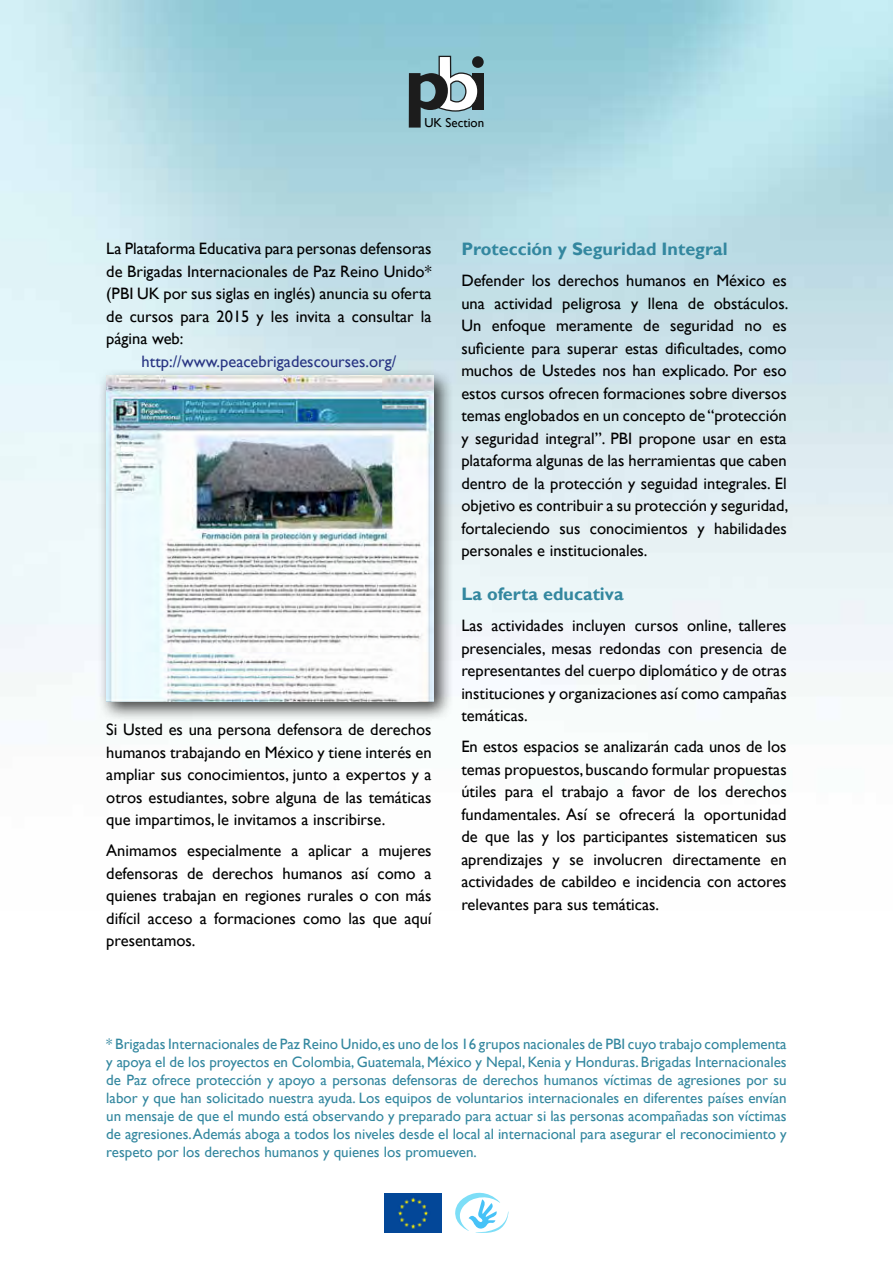
<style>
.page{position:relative;width:893px;height:1263px;background:#fff}
.page>*{position:absolute;margin:0;border:0;box-sizing:border-box;transform-origin:0 0}
.t1{font:700 18px "Gill Sans";color:#33879f}
.t2{font:16.5px/22.5px "Gill Sans";color:#000;text-align:justify}
.t3{font:16.5px "Gill Sans";color:#283583}
.t4{font:15px/18px "Gill Sans";color:#33879f;text-align:justify}
.t5{font:12.9px "Gill Sans";color:#000}
</style>
<div class="page">
<div style="left:472px;top:73px;width:12px;height:37px;background:#1c1c1c"></div>
<div style="left:472px;top:56px;width:12px;height:12px;background:#1c1c1c;border-radius:50%"></div>
<svg style="left:409px;top:55px;width:70px;height:406px"></svg>
<svg style="left:455px;top:1192px;width:53px;height:41px"></svg>
<img style="left:384px;top:1193px;width:58px;height:39px">
<div style="left:98px;top:368px;width:356px;height:354px;background:#000;opacity:.75"></div>
<img style="left:106px;top:376px;width:328px;height:326px">
<svg style="left:122px;top:447px;width:9px;height:3px"></svg>
<hr style="left:122px;top:459px;width:12px;height:4px;background:#fff">
<p class="t5" style="left:424px;top:116px;width:61px">UK Section</p>
<p class="t2" style="left:106px;top:238px;width:327px">La Plataforma Educativa para personas defensoras de Brigadas Internacionales de Paz Reino Unido* (PBI UK por sus siglas en inglés) anuncia su oferta de cursos para 2015 y les invita a consultar la página web:</p>
<p class="t3" style="left:142px;top:351px;width:256px">http://www.peacebrigadescourses.org/</p>
<p class="t2" style="left:106px;top:719px;width:327px">Si Usted es una persona defensora de derechos humanos trabajando en México y tiene interés en ampliar sus conocimientos, junto a expertos y a otros estudiantes, sobre alguna de las temáticas que impartimos, le invitamos a inscribirse.</p>
<p class="t2" style="left:106px;top:840px;width:327px">Animamos especialmente a aplicar a mujeres defensoras de derechos humanos así como a quienes trabajan en regiones rurales o con más difícil acceso a formaciones como las que aquí presentamos.</p>
<p class="t1" style="left:461px;top:238px;width:268px">Protección y Seguridad Integral</p>
<p class="t2" style="left:461px;top:270px;width:328px">Defender los derechos humanos en México es una actividad peligrosa y llena de obstáculos.<br>Un enfoque meramente de seguridad no es suficiente para superar estas dificultades, como muchos de Ustedes nos han explicado. Por eso estos cursos ofrecen formaciones sobre diversos temas englobados en un concepto de “protección y seguridad integral”. PBI propone usar en esta plataforma algunas de las herramientas que caben dentro de la protección y seguidad integrales. El objetivo es contribuir a su protección y seguridad, fortaleciendo sus conocimientos y habilidades personales e institucionales.</p>
<p class="t1" style="left:461px;top:583px;width:164px">La oferta educativa</p>
<p class="t2" style="left:461px;top:614px;width:327px">Las actividades incluyen cursos online, talleres presenciales, mesas redondas con presencia de representantes del cuerpo diplomático y de otras instituciones y organizaciones así como campañas temáticas.</p>
<p class="t2" style="left:461px;top:735px;width:327px">En estos espacios se analizarán cada unos de los temas propuestos, buscando formular propuestas útiles para el trabajo a favor de los derechos fundamentales. Así se ofrecerá la oportunidad de que las y los participantes sistematicen sus aprendizajes y se involucren directamente en actividades de cabildeo e incidencia con actores relevantes para sus temáticas.</p>
<p class="t4" style="left:106px;top:1035px;width:682px">* Brigadas Internacionales de Paz Reino Unido, es uno de los 16 grupos nacionales de PBI cuyo trabajo complementa y apoya el de los proyectos en Colombia, Guatemala, México y Nepal, Kenia y Honduras. Brigadas Internacionales de Paz ofrece protección y apoyo a personas defensoras de derechos humanos víctimas de agresiones por su labor y que han solicitado nuestra ayuda. Los equipos de voluntarios internacionales en diferentes países envían un mensaje de que el mundo está observando y preparado para actuar si las personas acompañadas son víctimas de agresiones. Además aboga a todos los niveles desde el local al internacional para asegurar el reconocimiento y respeto por los derechos humanos y quienes los promueven.</p>
</div>
